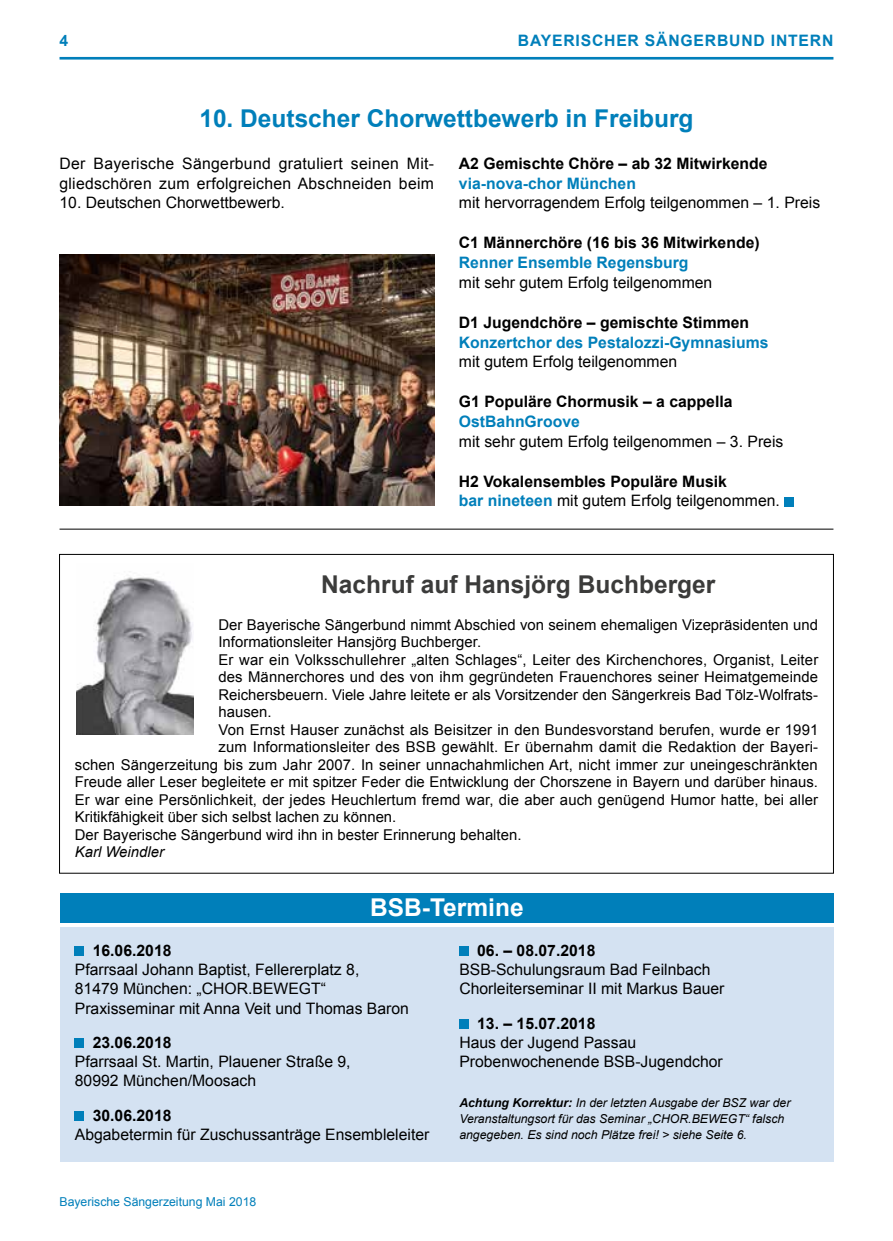
<style>
.page{position:relative;width:893px;height:1241px;background:#fff}
.page>*{position:absolute;margin:0;border:0;box-sizing:border-box;transform-origin:0 0}
.t1{font:700 24.5px "Arial";color:#007fba}
.t2{font:700 24.5px "Arial";color:#3b3b3a}
.t3{font:700 24.5px "Arial";color:#fff}
.t4{font:15.75px/19.2px "Arial";color:#000}
.t5{font:700 15.75px/19.8px "Arial";color:#000}
.t6{font:700 15.75px "Arial";color:#007fba}
.t7{font:700 15.75px "Arial";letter-spacing:.05em;color:#007fba}
.t8{font:14.88px "Arial";letter-spacing:.01em;color:#000}
.t9{font:italic 14.88px "Arial";color:#000}
.t10{font:italic 12.25px/15.8px "Arial";color:#000}
.t11{font:12.25px "Arial";color:#007fba}
.s1{color:#007fba}
.s2{font-weight:400}
.s3{font-weight:700}
</style>
<div class="page">
<hr style="left:60px;top:57px;width:773px;height:3px;background:#007fba">
<div style="left:60px;top:892px;width:774px;height:30px;background:#007fba"></div>
<div style="left:60px;top:926px;width:774px;height:235px;background:#d4e2f2"></div>
<div style="left:75px;top:946px;width:9px;height:9px;background:#007fba"></div>
<div style="left:75px;top:1038px;width:9px;height:9px;background:#007fba"></div>
<div style="left:75px;top:1111px;width:9px;height:9px;background:#007fba"></div>
<div style="left:459px;top:946px;width:9px;height:9px;background:#007fba"></div>
<div style="left:459px;top:1019px;width:9px;height:9px;background:#007fba"></div>
<div style="left:784px;top:497px;width:9px;height:9px;background:#007fba"></div>
<hr style="left:60px;top:528px;width:773px;height:1px;background:#000">
<img style="left:76px;top:577px;width:118px;height:157px">
<img style="left:60px;top:255px;width:374px;height:251px">
<p class="t6" style="left:60px;top:30px;width:10px">4</p>
<p class="t7" style="left:518px;top:30px;width:317px">BAYERISCHER SÄNGERBUND INTERN</p>
<h1 class="t1" style="left:199px;top:102px;width:496px">10. Deutscher Chorwettbewerb in Freiburg</h1>
<p class="t4" style="left:60px;top:153px;width:376px;line-height:19.8px">Der Bayerische Sängerbund gratuliert seinen Mit&shy;gliedschören zum erfolgreichen Abschneiden beim</p>
<p class="t4" style="left:60px;top:193px;width:227px">10. Deutschen Chorwettbewerb.</p>
<p class="t5" style="left:459px;top:154px;width:310px">A2 Gemischte Chöre – ab 32 Mitwirkende</p>
<p class="t6" style="left:459px;top:173px;width:179px">via-nova-chor München</p>
<p class="t4" style="left:459px;top:193px;width:363px">mit hervorragendem Erfolg teilgenommen – 1. Preis</p>
<p class="t5" style="left:459px;top:233px;width:302px">C1 Männerchöre (16 bis 36 Mitwirkende)</p>
<p class="t6" style="left:459px;top:252px;width:231px">Renner Ensemble Regensburg</p>
<p class="t4" style="left:459px;top:273px;width:255px">mit sehr gutem Erfolg teilgenommen</p>
<p class="t5" style="left:459px;top:313px;width:292px">D1 Jugendchöre – gemischte Stimmen</p>
<p class="t6" style="left:459px;top:331px;width:311px">Konzertchor des Pestalozzi-Gymnasiums</p>
<p class="t4" style="left:459px;top:352px;width:220px">mit gutem Erfolg teilgenommen</p>
<p class="t5" style="left:459px;top:392px;width:275px">G1 Populäre Chormusik – a cappella</p>
<p class="t6" style="left:459px;top:411px;width:122px">OstBahnGroove</p>
<p class="t4" style="left:459px;top:432px;width:326px">mit sehr gutem Erfolg teilgenommen – 3. Preis</p>
<p class="t5" style="left:459px;top:471px;width:323px">H2 Vokalensembles Populäre Musik<br><span class="s1">bar nineteen</span> <span class="s2">mit gutem Erfolg teilgenommen.</span></p>
<h1 class="t2" style="left:321px;top:567px;width:396px">Nachruf auf Hansjörg Buchberger</h1>
<p class="t8" style="left:218px;top:615px;width:601px">Der Bayerische Sängerbund nimmt Abschied von seinem ehemaligen Vizepräsidenten und</p>
<p class="t8" style="left:218px;top:632px;width:264px">Informationsleiter Hansjörg Buchberger.</p>
<p class="t8" style="left:218px;top:650px;width:601px">Er war ein Volksschullehrer „alten Schlages“, Leiter des Kirchenchores, Organist, Leiter</p>
<p class="t8" style="left:218px;top:667px;width:601px">des Männerchores und des von ihm gegründeten Frauenchores seiner Heimatgemeinde</p>
<p class="t8" style="left:218px;top:685px;width:601px">Reichersbeuern. Viele Jahre leitete er als Vorsitzender den Sängerkreis Bad Tölz-Wolfrats-</p>
<p class="t8" style="left:218px;top:702px;width:55px">hausen.</p>
<p class="t8" style="left:218px;top:719px;width:601px">Von Ernst Hauser zunächst als Beisitzer in den Bundesvorstand berufen, wurde er 1991</p>
<p class="t8" style="left:218px;top:737px;width:601px">zum Informationsleiter des BSB gewählt. Er übernahm damit die Redaktion der Bayeri-</p>
<p class="t8" style="left:75px;top:754px;width:744px">schen Sängerzeitung bis zum Jahr 2007. In seiner unnachahmlichen Art, nicht immer zur uneingeschränkten</p>
<p class="t8" style="left:75px;top:772px;width:745px">Freude aller Leser begleitete er mit spitzer Feder die Entwicklung der Chorszene in Bayern und darüber hinaus.</p>
<p class="t8" style="left:75px;top:789px;width:745px">Er war eine Persönlichkeit, der jedes Heuchlertum fremd war, die aber auch genügend Humor hatte, bei aller</p>
<p class="t8" style="left:75px;top:807px;width:323px">Kritikfähigkeit über sich selbst lachen zu können.</p>
<p class="t8" style="left:75px;top:824px;width:448px">Der Bayerische Sängerbund wird ihn in bester Erinnerung behalten.</p>
<p class="t9" style="left:75px;top:842px;width:91px">Karl Weindler</p>
<h1 class="t3" style="left:370px;top:891px;width:155px">BSB-Termine</h1>
<p class="t5" style="left:93px;top:940px;width:80px">16.06.2018</p>
<p class="t4" style="left:75px;top:959px;width:336px">Pfarrsaal Johann Baptist, Fellererplatz 8,<br>81479 München: „CHOR.BEWEGT“<br>Praxisseminar mit Anna Veit und Thomas Baron</p>
<p class="t5" style="left:93px;top:1032px;width:80px">23.06.2018</p>
<p class="t4" style="left:75px;top:1051px;width:277px">Pfarrsaal St. Martin, Plauener Straße 9,<br>80992 München/Moosach</p>
<p class="t5" style="left:93px;top:1105px;width:80px">30.06.2018</p>
<p class="t4" style="left:75px;top:1124px;width:356px">Abgabetermin für Zuschussanträge Ensembleleiter</p>
<p class="t11" style="left:60px;top:1193px;width:198px">Bayerische Sängerzeitung Mai 2018</p>
<p class="t5" style="left:477px;top:940px;width:120px">06. – 08.07.2018</p>
<p class="t4" style="left:459px;top:959px;width:267px">BSB-Schulungsraum Bad Feilnbach<br>Chorleiterseminar II mit Markus Bauer</p>
<p class="t5" style="left:477px;top:1013px;width:120px">13. – 15.07.2018</p>
<p class="t4" style="left:459px;top:1032px;width:265px">Haus der Jugend Passau<br>Probenwochenende BSB-Jugendchor</p>
<p class="t10" style="left:459px;top:1095px;width:333px"><span class="s3">Achtung Korrektur:</span> In der letzten Ausgabe der BSZ war der<br>Veranstaltungsort für das Seminar „CHOR.BEWEGT“ falsch angegeben. Es sind noch Plätze frei! &gt; siehe Seite 6.</p>
</div>
